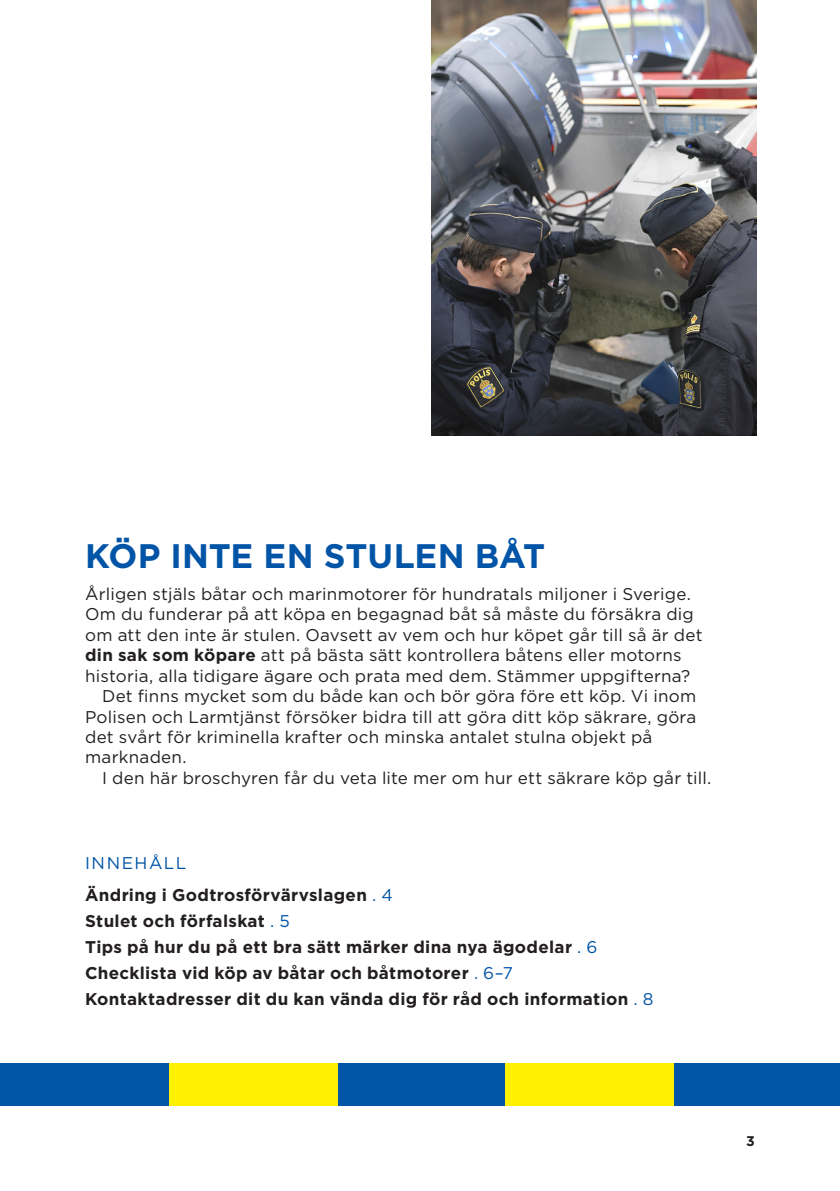
<style>
.page{position:relative;width:840px;height:1191px;background:#fff}
.page>*{position:absolute;margin:0;border:0;box-sizing:border-box;transform-origin:0 0}
.t1{font:700 34px "Gotham";letter-spacing:-.005em;color:#0154a6}
.t2{font:17px/20.4px "Gotham";letter-spacing:.015em;color:#231f20}
.t3{font:700 17px "Gotham";letter-spacing:.02em;color:#231f20}
.t4{font:17px "Gotham";letter-spacing:.085em;color:#0154a6}
.t5{font:700 14px "Gotham";color:#231f20}
.s1{font-weight:700}
.s2{font-weight:400;color:#0154a6}
</style>
<div class="page">
<img style="left:431px;top:0;width:324px;height:435px">
<div style="left:336px;top:1063px;width:169px;height:43px;background:#0154a6"></div>
<div style="left:0;top:1063px;width:169px;height:43px;background:#0154a6"></div>
<div style="left:169px;top:1063px;width:168px;height:43px;background:#fff101"></div>
<div style="left:505px;top:1063px;width:168px;height:43px;background:#fff101"></div>
<div style="left:673px;top:1063px;width:166px;height:43px;background:#0154a6"></div>
<p class="t1" style="left:85px;top:536px;width:461px">KÖP INTE EN STULEN BÅT</p>
<p class="t2" style="left:85px;top:583px;width:618px">Årligen stjäls båtar och marinmotorer för hundratals miljoner i Sverige.<br>Om du funderar på att köpa en begagnad båt så måste du försäkra dig om att den inte är stulen. Oavsett av vem och hur köpet går till så är det <span class="s1">din sak som köpare</span> att på bästa sätt kontrollera båtens eller motorns historia, alla tidigare ägare och prata med dem. Stämmer uppgifterna?</p>
<p class="t2" style="left:85px;top:685px;width:612px;text-indent:17px">Det finns mycket som du både kan och bör göra före ett köp. Vi inom Polisen och Larmtjänst försöker bidra till att göra ditt köp säkrare, göra det svårt för kriminella krafter och minska antalet stulna objekt på marknaden.</p>
<p class="t2" style="left:102px;top:767px;width:610px">I den här broschyren får du veta lite mer om hur ett säkrare köp går till.</p>
<p class="t4" style="left:85px;top:853px;width:103px">INNEHÅLL</p>
<p class="t3" style="left:85px;top:885px;width:309px">Ändring i Godtrosförvärvslagen <span class="s2">. 4</span></p>
<p class="t3" style="left:85px;top:911px;width:206px">Stulet och förfalskat <span class="s2">. 5</span></p>
<p class="t3" style="left:85px;top:937px;width:513px">Tips på hur du på ett bra sätt märker dina nya ägodelar <span class="s2">. 6</span></p>
<p class="t3" style="left:85px;top:963px;width:429px">Checklista vid köp av båtar och båtmotorer <span class="s2">. 6–7</span></p>
<p class="t3" style="left:85px;top:989px;width:569px">Kontaktadresser dit du kan vända dig för råd och information <span class="s2">. 8</span></p>
<p class="t5" style="left:745px;top:1132px;width:10px">3</p>
</div>
